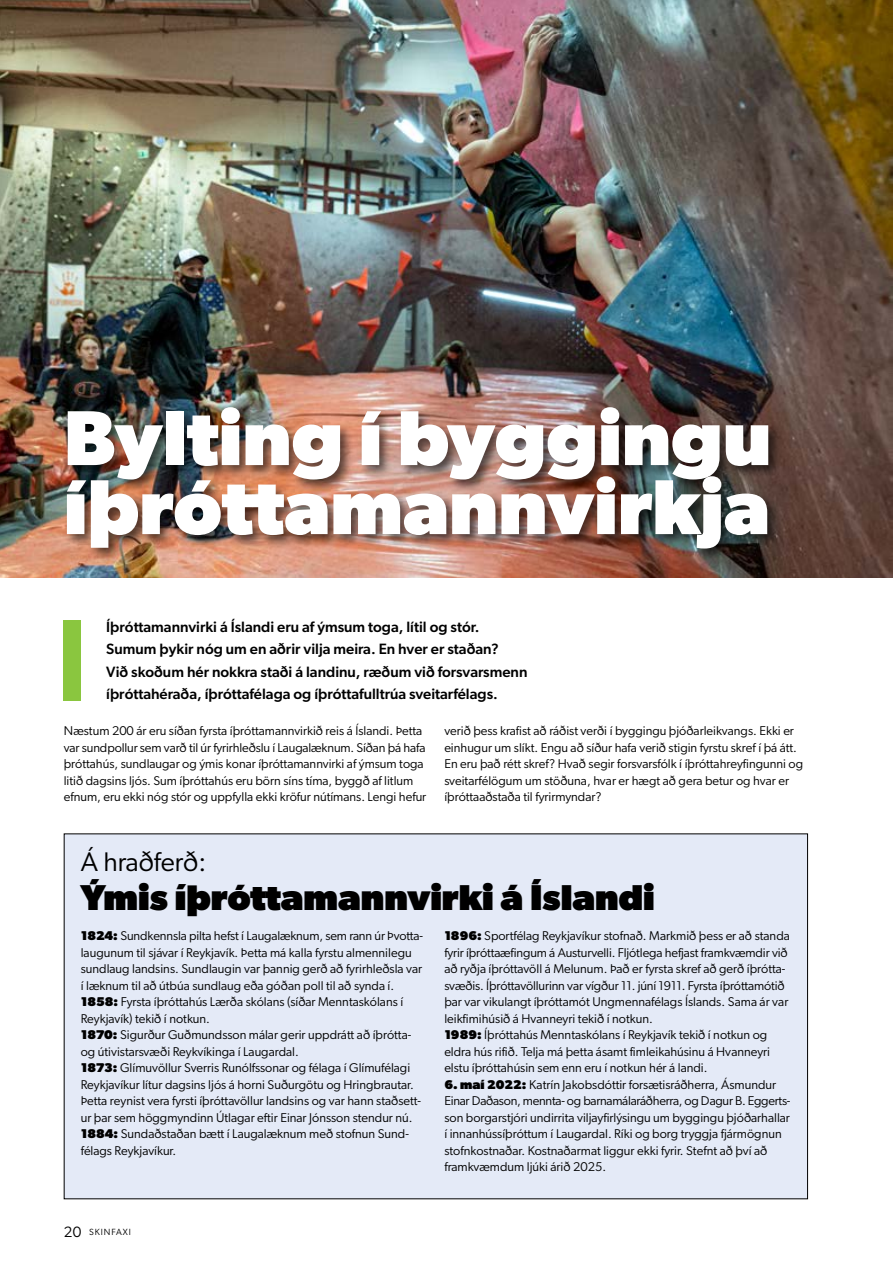
<style>
.page{position:relative;width:893px;height:1263px;background:#fff}
.page>*{position:absolute;margin:0;border:0;box-sizing:border-box;transform-origin:0 0}
.t1{font:700 78px/69px "Gibson";color:#fff}
.t2{font:800 36px "Gibson";color:#000}
.t3{font:27px "Gibson";color:#000}
.t4{font:500 15px/22.5px "Gibson";color:#000}
.t5{font:12.75px/16.5px "Gibson";color:#000}
.t6{font:9px "Gibson";letter-spacing:.1em;color:#000}
.s1{font-weight:800}
.s2{font-size:15px}
</style>
<div class="page">
<div style="left:64px;top:834px;width:743px;height:365px;background:#e4eaf7"></div>
<div style="left:64px;top:620px;width:17px;height:80px;background:#8ac63f"></div>
<img style="left:0;top:0;width:893px;height:578px">
<div style="left:65px;top:405px;width:718px;height:157px;background:#000;opacity:.6"></div>
<h1 class="t1" style="left:64px;top:402px;width:709px">Bylting í byggingu íþróttamannvirkja</h1>
<p class="t4" style="left:106px;top:615px;width:423px">Íþróttamannvirki á Íslandi eru af ýmsum toga, lítil og stór.<br>Sumum þykir nóg um en aðrir vilja meira. En hver er staðan?<br>Við skoðum hér nokkra staði á landinu, ræðum við forsvarsmenn íþróttahéraða, íþróttafélaga og íþróttafulltrúa sveitarfélags.</p>
<p class="t5" style="left:444px;top:722px;width:360px">verið þess krafist að ráðist verði í byggingu þjóðarleikvangs. Ekki er einhugur um slíkt. Engu að síður hafa verið stigin fyrstu skref í þá átt.<br>En eru það rétt skref? Hvað segir forsvarsfólk í íþróttahreyfingunni og sveitarfélögum um stöðuna, hvar er hægt að gera betur og hvar er íþróttaaðstaða til fyrirmyndar?</p>
<p class="t5" style="left:64px;top:722px;width:364px">Næstum 200 ár eru síðan fyrsta íþróttamannvirkið reis á Íslandi. Þetta var sundpollur sem varð til úr fyrirhleðslu í Laugalæknum. Síðan þá hafa þróttahús, sundlaugar og ýmis konar íþróttamannvirki af ýmsum toga litið dagsins ljós. Sum íþróttahús eru börn síns tíma, byggð af litlum efnum, eru ekki nóg stór og uppfylla ekki kröfur nútímans. Lengi hefur</p>
<h3 class="t3" style="left:81px;top:845px;width:127px">Á hraðferð:</h3>
<h2 class="t2" style="left:81px;top:876px;width:575px">Ýmis íþróttamannvirki á Íslandi</h2>
<p class="t5" style="left:81px;top:927px;width:344px"><span class="s1">1824:</span> Sundkennsla pilta hefst í Laugalæknum, sem rann úr Þvotta&shy;laugunum til sjávar í Reykjavík. Þetta má kalla fyrstu almennilegu sundlaug landsins. Sundlaugin var þannig gerð að fyrirhleðsla var í læknum til að útbúa sundlaug eða góðan poll til að synda í.<br><span class="s1">1858:</span> Fyrsta íþróttahús Lærða skólans (síðar Menntaskólans í Reykjavík) tekið í notkun.<br><span class="s1">1870:</span> Sigurður Guðmundsson málar gerir uppdrátt að íþrótta&shy;og útivistarsvæði Reykvíkinga í Laugardal.<br><span class="s1">1873:</span> Glímuvöllur Sverris Runólfssonar og félaga í Glímufélagi Reykjavíkur lítur dagsins ljós á horni Suðurgötu og Hringbrautar.<br>Þetta reynist vera fyrsti íþróttavöllur landsins og var hann staðsett&shy;ur þar sem höggmyndinn Útlagar eftir Einar Jónsson stendur nú.<br><span class="s1">1884:</span> Sundaðstaðan bætt í Laugalæknum með stofnun Sund&shy;félags Reykjavíkur.</p>
<p class="t5" style="left:444px;top:927px;width:347px"><span class="s1">1896:</span> Sportfélag Reykjavíkur stofnað. Markmið þess er að standa fyrir íþróttaæfingum á Austurvelli. Fljótlega hefjast framkvæmdir við að ryðja íþróttavöll á Melunum. Það er fyrsta skref að gerð íþrótta&shy;svæðis. Íþróttavöllurinn var vígður 11. júní 1911. Fyrsta íþróttamótið þar var vikulangt íþróttamót Ungmennafélags Íslands. Sama ár var leikfimihúsið á Hvanneyri tekið í notkun.<br><span class="s1">1989:</span> Íþróttahús Menntaskólans í Reykjavík tekið í notkun og eldra hús rifið. Telja má þetta ásamt fimleikahúsinu á Hvanneyri elstu íþróttahúsin sem enn eru í notkun hér á landi.</p>
<p class="t5" style="left:444px;top:1076px;width:348px"><span class="s1">6. maí 2022:</span> Katrín Jakobsdóttir forsætisráðherra, Ásmundur Einar Daðason, mennta- og barnamálaráðherra, og Dagur B. Eggerts&shy;son borgarstjóri undirrita viljayfirlýsingu um byggingu þjóðarhallar í innanhússíþróttum í Laugardal. Ríki og borg tryggja fjármögnun stofnkostnaðar. Kostnaðarmat liggur ekki fyrir. Stefnt að því að framkvæmdum ljúki árið 2025.</p>
<p class="t6" style="left:64px;top:1227px;width:69px"><span class="s2">20</span> SKINFAXI</p>
</div>
